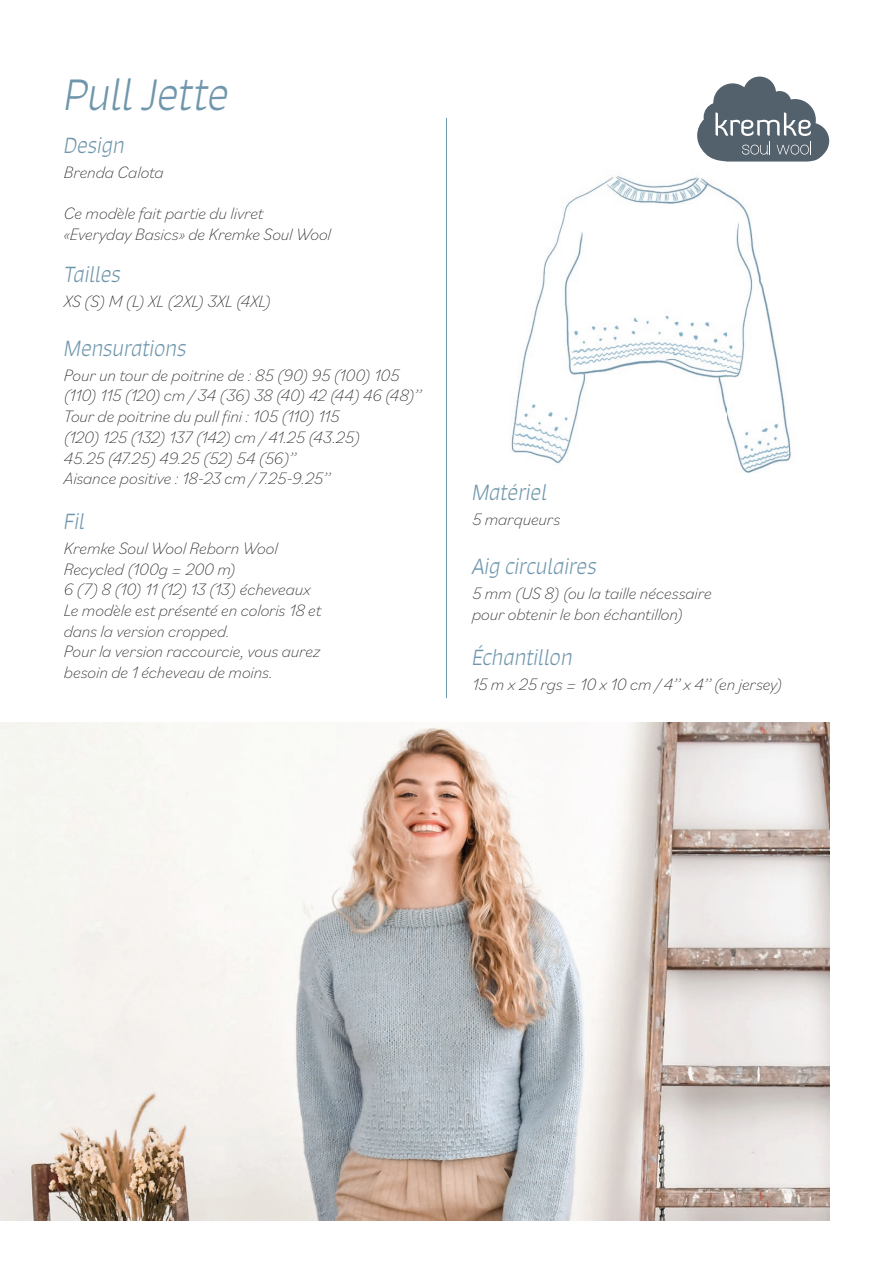
<style>
.page{position:relative;width:893px;height:1263px;background:#fff}
.page>*{position:absolute;margin:0;border:0;box-sizing:border-box;transform-origin:0 0}
.t1{font:italic 300 42px "Signo";letter-spacing:-.01em;color:#6f96ac}
.t2{font:italic 300 21px "Signo";letter-spacing:-.005em;color:#6f96ac}
.t3{font:italic 200 17.25px/20.7px "Bilo";letter-spacing:-.005em;color:#231f20}
</style>
<div class="page">
<img style="left:0;top:723px;width:829px;height:497px">
<hr style="left:446px;top:118px;width:1px;height:579px;background:#6f96ac">
<img style="left:511px;top:176px;width:280px;height:297px">
<svg style="left:697px;top:77px;width:132px;height:85px"></svg>
<h1 class="t1" style="left:64px;top:68px;width:167px">Pull Jette</h1>
<p class="t2" style="left:64px;top:132px;width:63px">Design</p>
<p class="t3" style="left:64px;top:161px;width:102px">Brenda Calota</p>
<p class="t3" style="left:64px;top:202px;width:269px">Ce modèle fait partie du livret «Everyday Basics» de Kremke Soul Wool</p>
<p class="t2" style="left:64px;top:261px;width:59px">Tailles</p>
<p class="t3" style="left:64px;top:290px;width:209px">XS (S) M (L) XL (2XL) 3XL (4XL)</p>
<p class="t2" style="left:64px;top:335px;width:124px">Mensurations</p>
<p class="t3" style="left:64px;top:364px;width:359px">Pour un tour de poitrine de : 85 (90) 95 (100) 105 (110) 115 (120) cm / 34 (36) 38 (40) 42 (44) 46 (48)’’ Tour de poitrine du pull fini : 105 (110) 115<br>(120) 125 (132) 137 (142) cm / 41.25 (43.25)<br>45.25 (47.25) 49.25 (52) 54 (56)’’<br>Aisance positive : 18-23 cm / 7.25-9.25’’</p>
<p class="t2" style="left:64px;top:508px;width:23px">Fil</p>
<p class="t3" style="left:64px;top:537px;width:259px">Kremke Soul Wool Reborn Wool<br>Recycled (100g = 200 m)<br>6 (7) 8 (10) 11 (12) 13 (13) écheveaux<br>Le modèle est présenté en coloris 18 et dans la version cropped.<br>Pour la version raccourcie, vous aurez besoin de 1 écheveau de moins.</p>
<p class="t2" style="left:472px;top:479px;width:77px">Matériel</p>
<p class="t3" style="left:472px;top:508px;width:90px">5 marqueurs</p>
<p class="t2" style="left:472px;top:553px;width:126px">Aig circulaires</p>
<p class="t3" style="left:472px;top:583px;width:241px">5 mm (US 8) (ou la taille nécessaire pour obtenir le bon échantillon)</p>
<p class="t2" style="left:472px;top:644px;width:102px">Échantillon</p>
<p class="t3" style="left:472px;top:673px;width:312px">15 m x 25 rgs = 10 x 10 cm / 4’’ x 4’’ (en jersey)</p>
</div>
